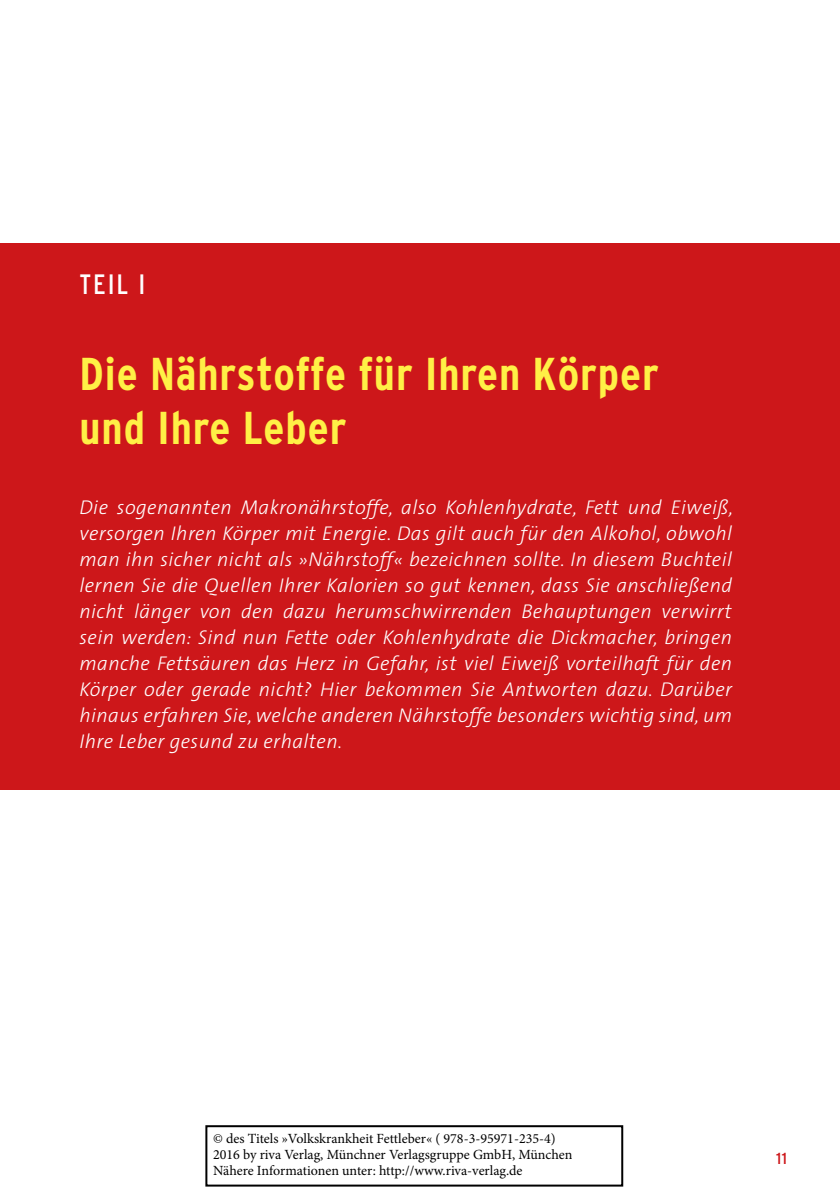
<style>
.page{position:relative;width:840px;height:1191px;background:#fff}
.page>*{position:absolute;margin:0;border:0;box-sizing:border-box;transform-origin:0 0}
.t1{font:700 condensed 46px/54px "Interstate";letter-spacing:.02em;color:#fff046}
.t2{font:condensed 28px "Interstate";color:#fff}
.Fließtext{font:italic 300 20px/26px "The Sans";letter-spacing:.02em;color:#fff;text-align:justify}
.t3{font:16px "Interstate";color:#cd171a}
.t4{font:14px/16px "Minion Pro";color:#000}
</style>
<div class="page">
<div style="left:0;top:244px;width:839px;height:546px;background:#cd171a"></div>
<div style="left:205px;top:1125px;width:418px;height:61px;border:2px solid #000"></div>
<p class="t2" style="left:79px;top:268px;width:67px">TEIL I</p>
<p class="t1" style="left:79px;top:346px;width:580px">Die Nährstoffe für Ihren Körper und Ihre Leber</p>
<p class="Fließtext" style="left:79px;top:494px;width:654px">Die sogenannten Makronährstoffe, also Kohlenhydrate, Fett und Eiweiß, versorgen Ihren Körper mit Energie. Das gilt auch für den Alkohol, obwohl man ihn sicher nicht als »Nährstoff« bezeichnen sollte. In diesem Buchteil lernen Sie die Quellen Ihrer Kalorien so gut kennen, dass Sie anschließend nicht länger von den dazu herumschwirrenden Behauptungen verwirrt sein werden: Sind nun Fette oder Kohlenhydrate die Dickmacher, bringen manche Fettsäuren das Herz in Gefahr, ist viel Eiweiß vorteilhaft für den Körper oder gerade nicht? Hier bekommen Sie Antworten dazu. Darüber hinaus erfahren Sie, welche anderen Nährstoffe besonders wichtig sind, um Ihre Leber gesund zu erhalten.</p>
<p class="t4" style="left:213px;top:1130px;width:361px">© des Titels »Volkskrankheit Fettleber« ( 978-3-95971-235-4)<br>2016 by riva Verlag, Münchner Verlagsgruppe GmbH, München<br>Nähere Informationen unter: http://www.riva-verlag.de</p>
<p class="t3" style="left:775px;top:1149px;width:13px">11</p>
</div>
